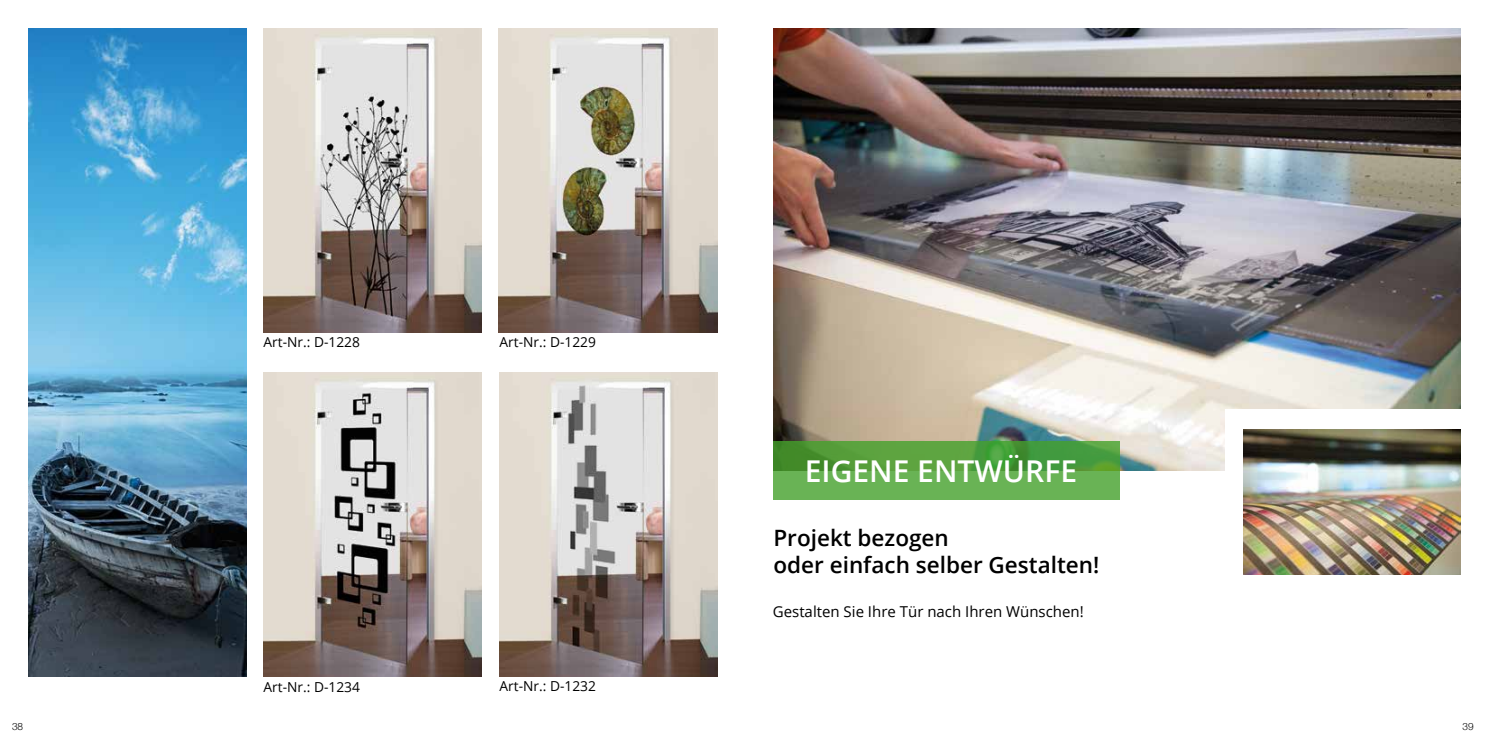
<style>
.page{position:relative;width:1489px;height:745px;background:#fff}
.page>*{position:absolute;margin:0;border:0;box-sizing:border-box;transform-origin:0 0}
.t1{font:600 30px "Open Sans";color:#fff}
.t2{font:600 22.5px/27px "Open Sans";color:#000}
.t3{font:15px "Open Sans";color:#000}
.t4{font:13.75px "Open Sans";color:#000}
.t5{font:300 10px "Helvetica Neue";color:#000}
</style>
<div class="page">
<img style="left:499px;top:372px;width:218px;height:304px">
<img style="left:263px;top:372px;width:219px;height:304px">
<img style="left:263px;top:28px;width:219px;height:304px">
<img style="left:498px;top:28px;width:219px;height:304px">
<img style="left:28px;top:28px;width:219px;height:648px">
<img style="left:773px;top:28px;width:687px;height:442px">
<div style="left:1225px;top:409px;width:235px;height:163px;background:#fff"></div>
<img style="left:1243px;top:429px;width:217px;height:145px">
<svg style="left:773px;top:440px;width:346px;height:59px;background:#5ca648"></svg>
<p class="t4" style="left:263px;top:332px;width:98px">Art-Nr.: D-1228</p>
<p class="t4" style="left:499px;top:332px;width:98px">Art-Nr.: D-1229</p>
<p class="t4" style="left:263px;top:676px;width:98px">Art-Nr.: D-1234</p>
<p class="t4" style="left:499px;top:676px;width:98px">Art-Nr.: D-1232</p>
<h1 class="t1" style="left:804px;top:450px;width:238px">Eigene Entwürfe</h1>
<h2 class="t2" style="left:773px;top:523px;width:327px">Projekt bezogen<br>oder einfach selber Gestalten!</h2>
<p class="t3" style="left:772px;top:601px;width:312px">Gestalten Sie Ihre Tür nach Ihren Wünschen!</p>
<p class="t5" style="left:12px;top:719px;width:13px">38</p>
<p class="t5" style="left:1462px;top:719px;width:13px">39</p>
</div>
